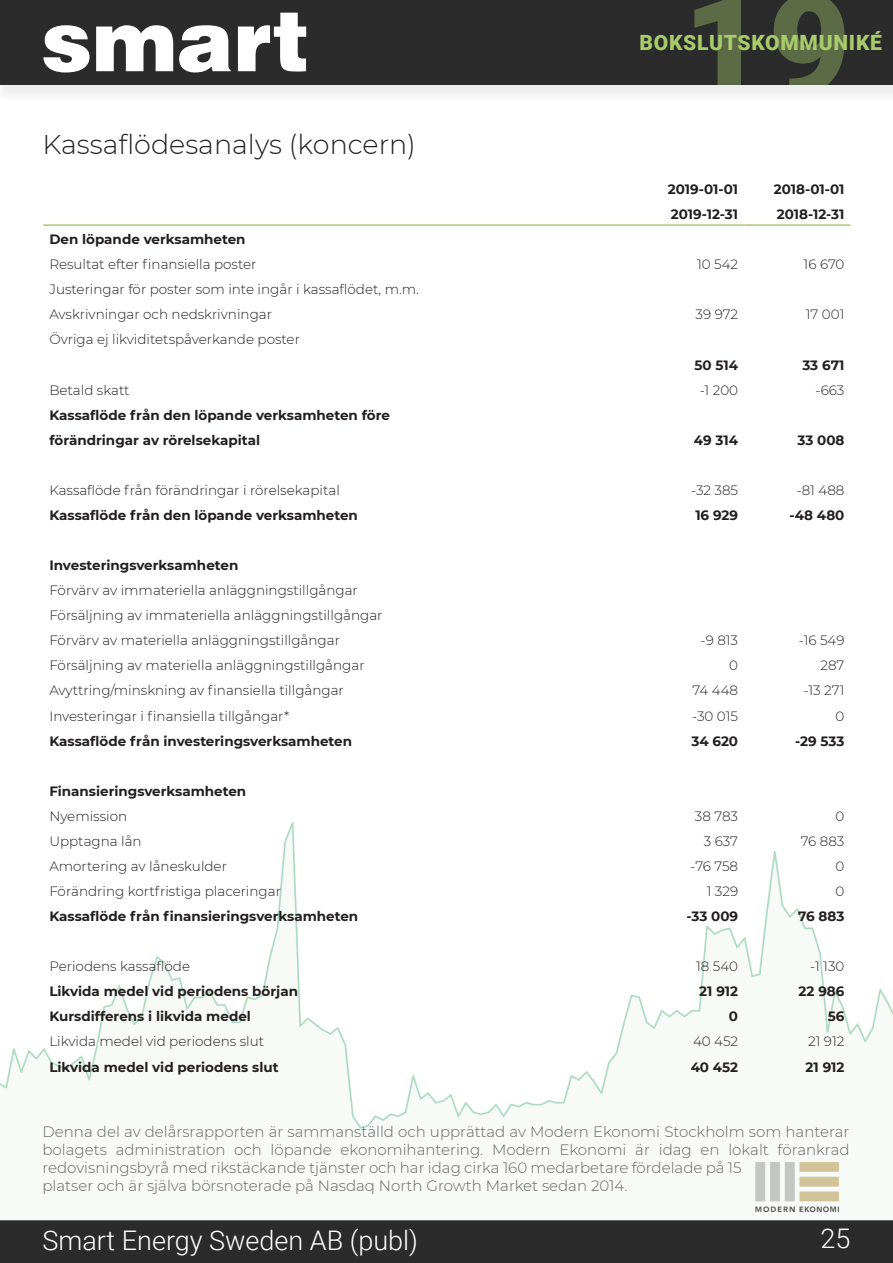
<style>
.page{position:relative;width:893px;height:1263px;background:#fff}
.page>*{position:absolute;margin:0;border:0;box-sizing:border-box;transform-origin:0 0}
.t1{font:300 27px "Roboto";color:#fff}
.t2{font:300 27px "Montserrat";color:#231f20}
.t3{font:900 21px "Roboto";letter-spacing:.035em;color:#a8cb6c}
.t4{font:300 15px/18px "Montserrat";color:#231f20}
.t5{font:300 13.5px "Montserrat";color:#231f20}
.t6{font:700 13.5px "Montserrat";color:#231f20}
</style>
<div class="page">
<div style="left:0;top:1220px;width:893px;height:43px;background:#2b2b2b"></div>
<div style="left:0;top:0;width:893px;height:104px;background:#f4f4f4"></div>
<div style="left:0;top:0;width:893px;height:85px;background:#2b2b2b"></div>
<svg style="left:43px;top:25px;width:47px;height:47px"></svg>
<svg style="left:96px;top:25px;width:77px;height:46px"></svg>
<svg style="left:179px;top:25px;width:52px;height:47px"></svg>
<svg style="left:238px;top:13px;width:68px;height:59px"></svg>
<img style="left:0;top:822px;width:893px;height:391px">
<hr style="left:43px;top:224px;width:595px;height:2px;background:#a8cb6c">
<hr style="left:638px;top:224px;width:106px;height:2px;background:#a8cb6c">
<hr style="left:744px;top:224px;width:106px;height:2px;background:#a8cb6c">
<p class="t2" style="left:43px;top:126px;width:375px">Kassaflödesanalys (koncern)</p>
<h2 class="t3" style="left:640px;top:28px;width:244px">BOKSLUTSKOMMUNIKÉ</h2>
<p class="t6" style="left:668px;top:179px;width:72px">2019-01-01</p>
<p class="t6" style="left:774px;top:179px;width:72px">2018-01-01</p>
<p class="t6" style="left:671px;top:205px;width:69px">2019-12-31</p>
<p class="t6" style="left:777px;top:205px;width:69px">2018-12-31</p>
<p class="t6" style="left:49px;top:230px;width:198px">Den löpande verksamheten</p>
<p class="t5" style="left:49px;top:255px;width:209px">Resultat efter finansiella poster</p>
<p class="t5" style="left:697px;top:255px;width:43px">10 542</p>
<p class="t5" style="left:804px;top:255px;width:42px">16 670</p>
<p class="t5" style="left:49px;top:280px;width:371px">Justeringar för poster som inte ingår i kassaflödet, m.m.</p>
<p class="t5" style="left:49px;top:305px;width:224px">Avskrivningar och nedskrivningar</p>
<p class="t5" style="left:696px;top:305px;width:44px">39 972</p>
<p class="t5" style="left:806px;top:305px;width:40px">17 001</p>
<p class="t5" style="left:49px;top:330px;width:252px">Övriga ej likviditetspåverkande poster</p>
<p class="t6" style="left:694px;top:355px;width:45px">50 514</p>
<p class="t6" style="left:802px;top:355px;width:44px">33 671</p>
<p class="t5" style="left:49px;top:381px;width:82px">Betald skatt</p>
<p class="t5" style="left:700px;top:381px;width:40px">-1 200</p>
<p class="t5" style="left:815px;top:381px;width:31px">-663</p>
<p class="t6" style="left:49px;top:405px;width:342px">Kassaflöde från den löpande verksamheten före</p>
<p class="t6" style="left:49px;top:430px;width:212px">förändringar av rörelsekapital</p>
<p class="t6" style="left:694px;top:430px;width:46px">49 314</p>
<p class="t6" style="left:797px;top:430px;width:48px">33 008</p>
<p class="t5" style="left:49px;top:481px;width:292px">Kassaflöde från förändringar i rörelsekapital</p>
<p class="t5" style="left:691px;top:481px;width:49px">-32 385</p>
<p class="t5" style="left:796px;top:481px;width:49px">-81 488</p>
<p class="t6" style="left:49px;top:505px;width:310px">Kassaflöde från den löpande verksamheten</p>
<p class="t6" style="left:695px;top:505px;width:44px">16 929</p>
<p class="t6" style="left:789px;top:505px;width:56px">-48 480</p>
<p class="t6" style="left:49px;top:556px;width:190px">Investeringsverksamheten</p>
<p class="t5" style="left:49px;top:581px;width:310px">Förvärv av immateriella anläggningstillgångar</p>
<p class="t5" style="left:49px;top:606px;width:335px">Försäljning av immateriella anläggningstillgångar</p>
<p class="t5" style="left:49px;top:631px;width:292px">Förvärv av materiella anläggningstillgångar</p>
<p class="t5" style="left:701px;top:631px;width:39px">-9 813</p>
<p class="t5" style="left:799px;top:631px;width:47px">-16 549</p>
<p class="t5" style="left:49px;top:656px;width:317px">Försäljning av materiella anläggningstillgångar</p>
<p class="t5" style="left:729px;top:656px;width:10px">0</p>
<p class="t5" style="left:820px;top:656px;width:25px">287</p>
<p class="t5" style="left:49px;top:681px;width:296px">Avyttring/minskning av finansiella tillgångar</p>
<p class="t5" style="left:693px;top:681px;width:47px">74 448</p>
<p class="t5" style="left:803px;top:681px;width:42px">-13 271</p>
<p class="t5" style="left:49px;top:706px;width:241px">Investeringar i finansiella tillgångar*</p>
<p class="t5" style="left:692px;top:706px;width:47px">-30 015</p>
<p class="t5" style="left:836px;top:706px;width:10px">0</p>
<p class="t6" style="left:49px;top:731px;width:304px">Kassaflöde från investeringsverksamheten</p>
<p class="t6" style="left:691px;top:731px;width:48px">34 620</p>
<p class="t6" style="left:795px;top:731px;width:51px">-29 533</p>
<p class="t6" style="left:49px;top:781px;width:198px">Finansieringsverksamheten</p>
<p class="t5" style="left:49px;top:807px;width:79px">Nyemission</p>
<p class="t5" style="left:695px;top:807px;width:45px">38 783</p>
<p class="t5" style="left:836px;top:807px;width:10px">0</p>
<p class="t5" style="left:49px;top:832px;width:94px">Upptagna lån</p>
<p class="t5" style="left:704px;top:832px;width:36px">3 637</p>
<p class="t5" style="left:801px;top:832px;width:45px">76 883</p>
<p class="t5" style="left:49px;top:857px;width:179px">Amortering av låneskulder</p>
<p class="t5" style="left:690px;top:857px;width:49px">-76 758</p>
<p class="t5" style="left:836px;top:857px;width:10px">0</p>
<p class="t5" style="left:49px;top:882px;width:233px">Förändring kortfristiga placeringar</p>
<p class="t5" style="left:707px;top:882px;width:33px">1 329</p>
<p class="t5" style="left:836px;top:882px;width:10px">0</p>
<p class="t6" style="left:49px;top:906px;width:310px">Kassaflöde från finansieringsverksamheten</p>
<p class="t6" style="left:686px;top:906px;width:53px">-33 009</p>
<p class="t6" style="left:798px;top:906px;width:48px">76 883</p>
<p class="t5" style="left:49px;top:957px;width:142px">Periodens kassaflöde</p>
<p class="t5" style="left:696px;top:957px;width:44px">18 540</p>
<p class="t5" style="left:810px;top:957px;width:36px">-1 130</p>
<p class="t6" style="left:49px;top:982px;width:250px">Likvida medel vid periodens början</p>
<p class="t6" style="left:699px;top:982px;width:40px">21 912</p>
<p class="t6" style="left:799px;top:982px;width:47px">22 986</p>
<p class="t6" style="left:49px;top:1007px;width:203px">Kursdifferens i likvida medel</p>
<p class="t6" style="left:729px;top:1007px;width:11px">0</p>
<p class="t6" style="left:828px;top:1007px;width:18px">56</p>
<p class="t5" style="left:49px;top:1032px;width:216px">Likvida medel vid periodens slut</p>
<p class="t5" style="left:693px;top:1032px;width:47px">40 452</p>
<p class="t5" style="left:808px;top:1032px;width:38px">21 912</p>
<p class="t6" style="left:49px;top:1057px;width:231px">Likvida medel vid periodens slut</p>
<p class="t6" style="left:691px;top:1057px;width:49px">40 452</p>
<p class="t6" style="left:806px;top:1057px;width:40px">21 912</p>
<p class="t4" style="left:43px;top:1122px;width:809px">Denna del av delårsrapporten är sammanställd och upprättad av Modern Ekonomi Stockholm som hanterar bolagets administration och löpande ekonomihantering. Modern Ekonomi är idag en lokalt förankrad redovisningsbyrå med rikstäckande tjänster och har idag cirka 160 medarbetare fördelade på 15<br>platser och är själva börsnoterade på Nasdaq North Growth Market sedan 2014.</p>
<h1 class="t1" style="left:43px;top:1221px;width:377px">Smart Energy Sweden AB (publ)</h1>
<h1 class="t1" style="left:820px;top:1219px;width:31px">25</h1>
</div>
